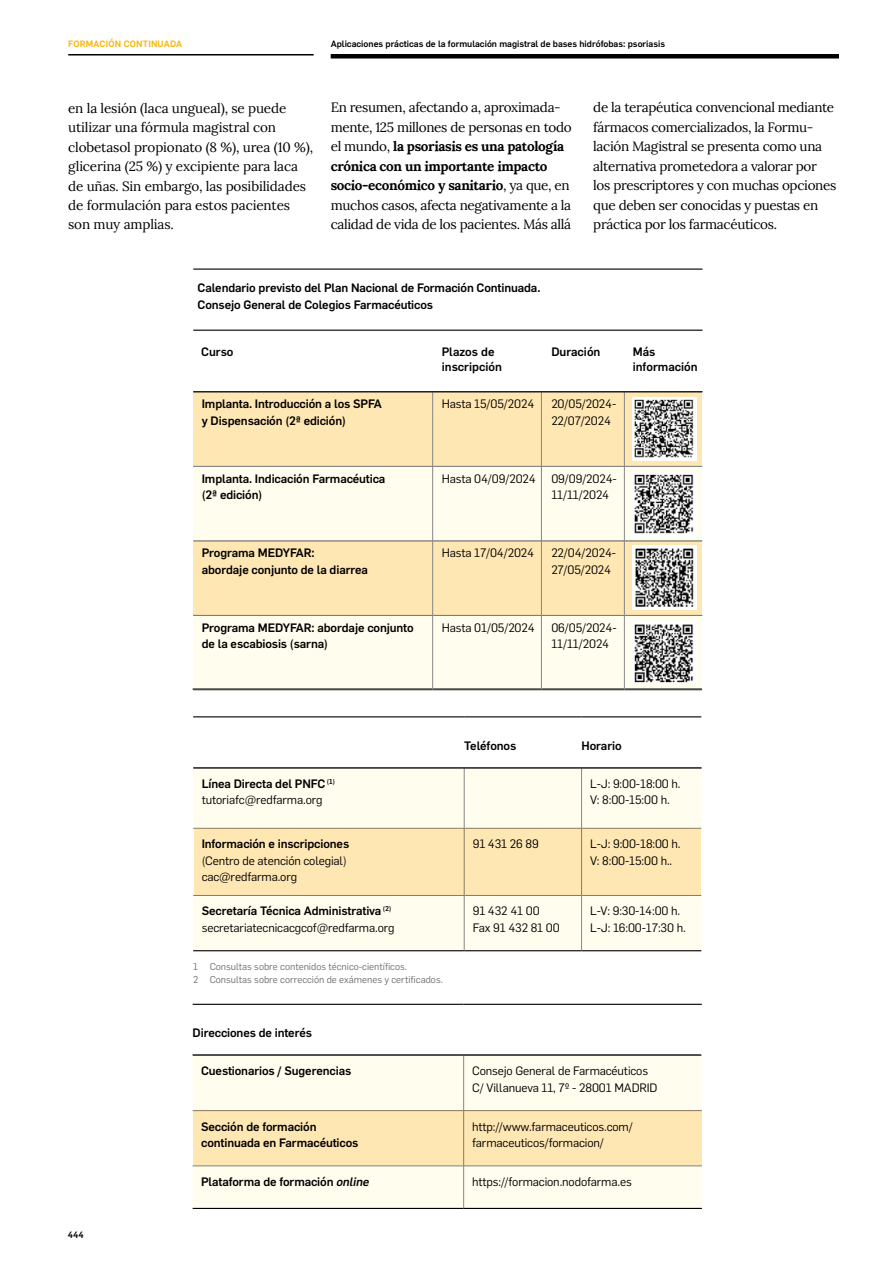
<style>
.page{position:relative;width:893px;height:1263px;background:#fff}
.page>*{position:absolute;margin:0;border:0;box-sizing:border-box;transform-origin:0 0}
.t1{font:13.5px/19.5px "Lora";letter-spacing:-.025em;color:#000}
.t2{font:12px/16.5px "Flama";letter-spacing:-.01em;color:#000}
.t3{font:500 12px/16.5px "Flama";letter-spacing:-.01em;color:#000}
.t4{font:9.75px/13.5px "Flama";color:#706f6f}
.t5{font:500 9px "Flama";color:#000}
.t6{font:500 9px "Flama";letter-spacing:.02em;color:#fab400}
.s1{font-weight:700}
.s2{font-weight:500}
.s3{font-style:italic}
</style>
<div class="page">
<div style="left:331px;top:54px;width:508px;height:5px;background:#000"></div>
<hr style="left:68px;top:54px;width:246px;height:2px;background:#000">
<div style="left:193px;top:391px;width:509px;height:299px;background:#fffdee"></div>
<hr style="left:193px;top:466px;width:509px;height:1px;background:#878787">
<hr style="left:193px;top:615px;width:509px;height:1px;background:#878787">
<hr style="left:193px;top:690px;width:509px;height:1px;background:#878787">
<div style="left:193px;top:392px;width:509px;height:74px;background:#ffe7b3"></div>
<div style="left:193px;top:541px;width:509px;height:74px;background:#ffe7b3"></div>
<img style="left:632px;top:473px;width:64px;height:63px">
<img style="left:632px;top:546px;width:64px;height:63px">
<hr style="left:193px;top:330px;width:509px;height:1px;background:#000">
<hr style="left:193px;top:269px;width:509px;height:1px;background:#000">
<svg style="left:433px;top:392px;width:108px;height:298px;fill:#ffe7b3"></svg>
<svg style="left:543px;top:392px;width:78px;height:298px;fill:#ffe7b3"></svg>
<hr style="left:541px;top:391px;width:1px;height:299px;background:#878787">
<hr style="left:432px;top:391px;width:1px;height:299px;background:#878787">
<hr style="left:624px;top:391px;width:1px;height:299px;background:#878787">
<hr style="left:193px;top:391px;width:509px;height:1px;background:#000">
<img style="left:632px;top:397px;width:64px;height:64px">
<img style="left:632px;top:621px;width:64px;height:62px">
<div style="left:193px;top:769px;width:508px;height:181px;background:#fffdee"></div>
<hr style="left:193px;top:716px;width:271px;height:1px;background:#000">
<hr style="left:464px;top:716px;width:118px;height:1px;background:#000">
<hr style="left:582px;top:716px;width:119px;height:1px;background:#000">
<hr style="left:193px;top:950px;width:271px;height:1px;background:#000">
<hr style="left:464px;top:950px;width:118px;height:1px;background:#000">
<hr style="left:582px;top:950px;width:119px;height:1px;background:#000">
<hr style="left:193px;top:768px;width:271px;height:1px;background:#878787">
<hr style="left:464px;top:768px;width:1px;height:60px;background:#878787">
<hr style="left:464px;top:768px;width:118px;height:1px;background:#878787">
<hr style="left:581px;top:768px;width:1px;height:60px;background:#878787">
<hr style="left:582px;top:768px;width:119px;height:1px;background:#878787">
<hr style="left:193px;top:828px;width:271px;height:1px;background:#878787">
<hr style="left:464px;top:895px;width:118px;height:1px;background:#878787">
<hr style="left:193px;top:895px;width:271px;height:1px;background:#878787">
<hr style="left:464px;top:896px;width:1px;height:54px;background:#878787">
<hr style="left:581px;top:896px;width:1px;height:54px;background:#878787">
<hr style="left:582px;top:895px;width:119px;height:1px;background:#878787">
<div style="left:194px;top:828px;width:507px;height:67px;background:#ffe7b3"></div>
<hr style="left:193px;top:767px;width:509px;height:1px;background:#000">
<div style="left:193px;top:1056px;width:509px;height:152px;background:#fffdee"></div>
<hr style="left:193px;top:1004px;width:271px;height:1px;background:#000">
<hr style="left:464px;top:1004px;width:238px;height:1px;background:#000">
<hr style="left:193px;top:1208px;width:271px;height:1px;background:#000">
<hr style="left:464px;top:1208px;width:238px;height:1px;background:#000">
<hr style="left:193px;top:1055px;width:271px;height:1px;background:#878787">
<hr style="left:193px;top:1110px;width:271px;height:1px;background:#878787">
<hr style="left:463px;top:1055px;width:1px;height:55px;background:#878787">
<hr style="left:464px;top:1055px;width:238px;height:1px;background:#878787">
<hr style="left:464px;top:1110px;width:238px;height:1px;background:#878787">
<hr style="left:463px;top:1166px;width:1px;height:42px;background:#878787">
<div style="left:193px;top:1111px;width:509px;height:55px;background:#ffe7b3"></div>
<hr style="left:193px;top:1054px;width:508px;height:1px;background:#000">
<p class="t6" style="left:68px;top:37px;width:116px">FORMACIÓN CONTINUADA</p>
<p class="t5" style="left:331px;top:37px;width:336px">Aplicaciones prácticas de la formulación magistral de bases hidrófobas: psoriasis</p>
<p class="t1" style="left:68px;top:97px;width:246px">en la lesión (laca ungueal), se puede utilizar una fórmula magistral con clobetasol propionato (8 %), urea (10 %), glicerina (25 %) y excipiente para laca de uñas. Sin embargo, las posibilidades de formulación para estos pacientes son muy amplias.</p>
<p class="t1" style="left:331px;top:97px;width:243px">En resumen, afectando a, aproximada&shy;mente, 125 millones de personas en todo el mundo, <span class="s1">la psoriasis es una patología crónica con un importante impacto socio-económico y sanitario</span>, ya que, en muchos casos, afecta negativamente a la calidad de vida de los pacientes. Más allá</p>
<p class="t1" style="left:593px;top:97px;width:244px">de la terapéutica convencional mediante fármacos comercializados, la Formu&shy;lación Magistral se presenta como una alternativa prometedora a valorar por los prescriptores y con muchas opciones que deben ser conocidas y puestas en práctica por los farmacéuticos.</p>
<p class="t3" style="left:198px;top:279px;width:344px">Calendario previsto del Plan Nacional de Formación Continuada.<br>Consejo General de Colegios Farmacéuticos</p>
<p class="t3" style="left:201px;top:343px;width:34px">Curso</p>
<p class="t3" style="left:442px;top:343px;width:62px;line-height:15px">Plazos de inscripción</p>
<p class="t3" style="left:551px;top:343px;width:51px">Duración</p>
<p class="t3" style="left:633px;top:343px;width:67px;line-height:15px">Más información</p>
<p class="t3" style="left:202px;top:395px;width:182px">Implanta. Introducción a los SPFA y Dispensación (2ª edición)</p>
<p class="t2" style="left:442px;top:395px;width:94px">Hasta 15/05/2024</p>
<p class="t2" style="left:551px;top:395px;width:66px">20/05/2024-<br>22/07/2024</p>
<p class="t3" style="left:202px;top:469px;width:185px">Implanta. Indicación Farmacéutica (2ª edición)</p>
<p class="t2" style="left:442px;top:469px;width:96px">Hasta 04/09/2024</p>
<p class="t2" style="left:551px;top:469px;width:67px">09/09/2024-<br>11/11/2024</p>
<p class="t3" style="left:202px;top:544px;width:168px">Programa MEDYFAR:<br>abordaje conjunto de la diarrea</p>
<p class="t3" style="left:202px;top:618px;width:213px">Programa MEDYFAR: abordaje conjunto de la escabiosis (sarna)</p>
<p class="t2" style="left:442px;top:544px;width:94px">Hasta 17/04/2024</p>
<p class="t2" style="left:551px;top:544px;width:66px">22/04/2024-<br>27/05/2024</p>
<p class="t2" style="left:442px;top:618px;width:94px">Hasta 01/05/2024</p>
<p class="t2" style="left:551px;top:618px;width:67px">06/05/2024-<br>11/11/2024</p>
<p class="t3" style="left:464px;top:736px;width:54px">Teléfonos</p>
<p class="t3" style="left:582px;top:736px;width:42px">Horario</p>
<p class="t2" style="left:202px;top:774px;width:135px"><span class="s2">Línea Directa del PNFC</span> <sup>(1) </sup>tutoriafc@redfarma.org</p>
<p class="t2" style="left:590px;top:774px;width:92px">L-J: 9:00-18:00 h.<br>V: 8:00-15:00 h.</p>
<p class="t3" style="left:202px;top:835px;width:149px">Información e inscripciones</p>
<p class="t2" style="left:202px;top:851px;width:147px">(Centro de atención colegial) cac@redfarma.org</p>
<p class="t2" style="left:473px;top:835px;width:68px">91 431 26 89</p>
<p class="t2" style="left:590px;top:835px;width:92px">L-J: 9:00-18:00 h.<br>V: 8:00-15:00 h..</p>
<p class="t2" style="left:202px;top:902px;width:194px"><span class="s2">Secretaría Técnica Administrativa</span> <sup>(2) </sup>secretariatecnicacgcof@redfarma.org</p>
<p class="t2" style="left:473px;top:902px;width:89px">91 432 41 00<br>Fax 91 432 81 00</p>
<p class="t2" style="left:590px;top:902px;width:97px">L-V: 9:30-14:00 h.<br>L-J: 16:00-17:30 h.</p>
<p class="t4" style="left:193px;top:959px;width:251px">1 Consultas sobre contenidos técnico-científicos.<br>2 Consultas sobre corrección de exámenes y certificados.</p>
<p class="t5" style="left:68px;top:1228px;width:17px">444</p>
<p class="t3" style="left:193px;top:1023px;width:121px">Direcciones de interés</p>
<p class="t3" style="left:201px;top:1062px;width:152px">Cuestionarios / Sugerencias</p>
<p class="t2" style="left:472px;top:1062px;width:187px">Consejo General de Farmacéuticos<br>C/ Villanueva 11, 7º - 28001 MADRID</p>
<p class="t3" style="left:201px;top:1117px;width:159px">Sección de formación continuada en Farmacéuticos</p>
<p class="t2" style="left:472px;top:1117px;width:162px">http://www.farmaceuticos.com/ farmaceuticos/formacion/</p>
<p class="t3" style="left:201px;top:1172px;width:170px">Plataforma de formación <span class="s3">online</span></p>
<p class="t2" style="left:472px;top:1172px;width:161px">https://formacion.nodofarma.es</p>
</div>
